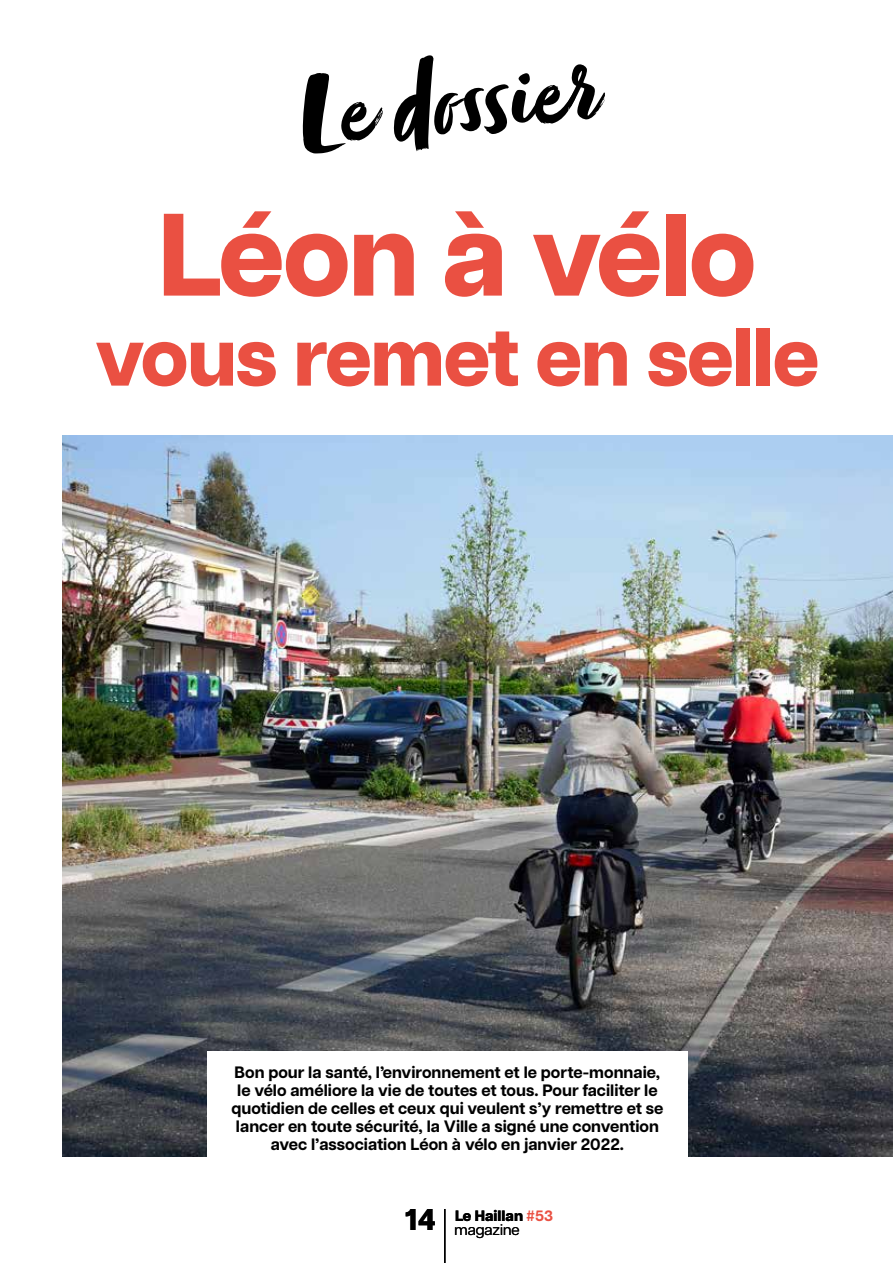
<style>
.page{position:relative;width:893px;height:1263px;background:#fff}
.page>*{position:absolute;margin:0;border:0;box-sizing:border-box;transform-origin:0 0}
.t1{font:800 116.85px "Articulat CF";letter-spacing:-.02em;color:#ea5042}
.t2{font:112.5px "Zooja Pro";color:#000}
.t3{font:800 82.5px "Articulat CF";letter-spacing:-.02em;color:#ea5042}
.t4{font:800 30px "Articulat CF";color:#000}
.t5{font:700 16.5px/18px "Articulat CF";color:#000;text-align:center}
.t6{font:800 15px/13.8px "Articulat CF";color:#000}
.s1{font-weight:700;color:#ea5042}
.s2{font-weight:400}
</style>
<div class="page">
<hr style="left:444px;top:1209px;width:1px;height:54px;background:#000">
<img style="left:62px;top:436px;width:831px;height:721px">
<div style="left:207px;top:1052px;width:481px;height:130px;background:#fff"></div>
<h2 class="t2" style="left:292px;top:48px;width:301px;rotate:-5deg">Le dossier</h2>
<h1 class="t1" style="left:158px;top:168px;width:600px">Léon à vélo</h1>
<h3 class="t3" style="left:95px;top:295px;width:726px">vous remet en selle</h3>
<p class="t5" style="left:231px;top:1062px;width:434px">Bon pour la santé, l’environnement et le porte-monnaie, le vélo améliore la vie de toutes et tous. Pour faciliter le quotidien de celles et ceux qui veulent s’y remettre et se lancer en toute sécurité, la Ville a signé une convention avec l’association Léon à vélo en janvier 2022.</p>
<h3 class="t4" style="left:405px;top:1197px;width:32px">14</h3>
<p class="t6" style="left:455px;top:1208px;width:100px">Le Haillan <span class="s1">#53 </span><span class="s2">magazine</span></p>
</div>
